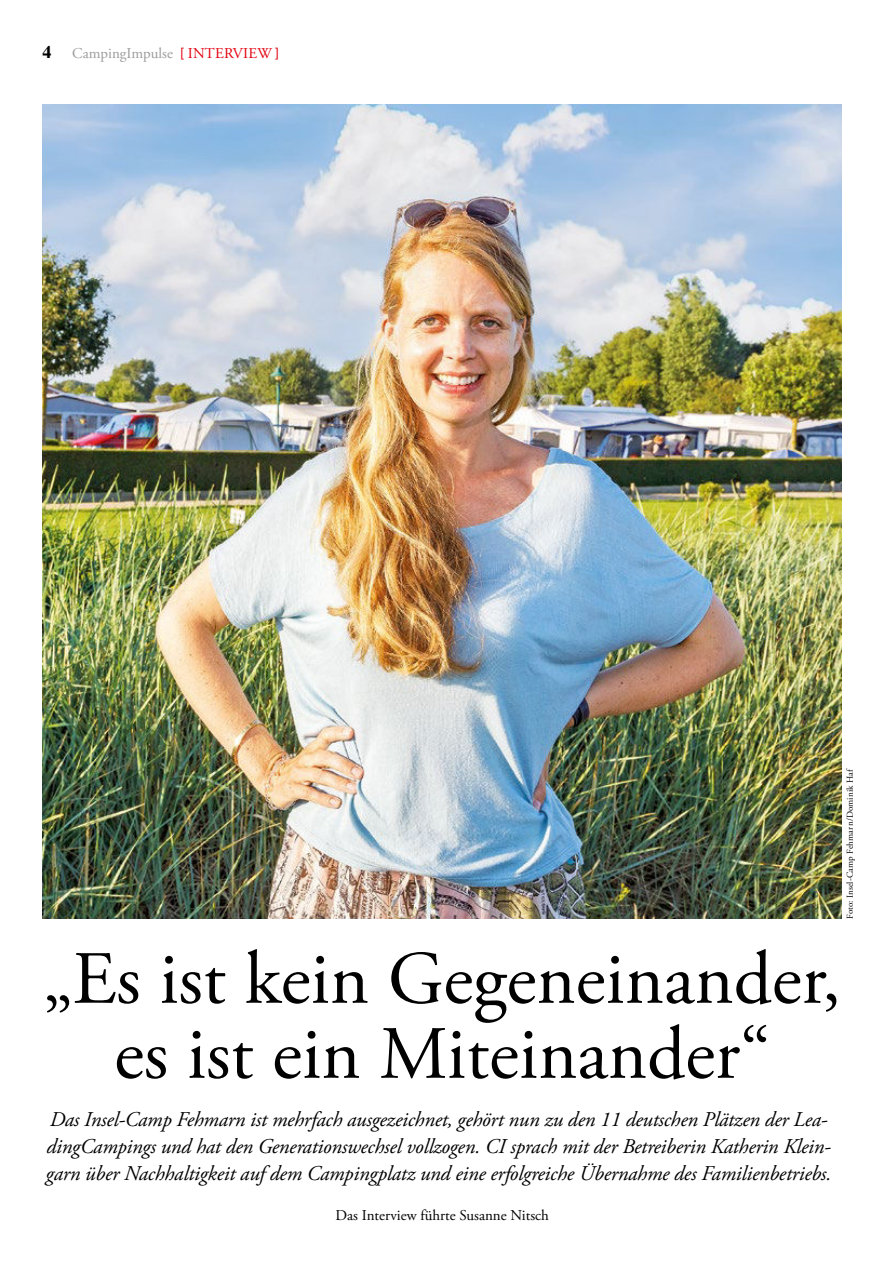
<style>
.page{position:relative;width:893px;height:1263px;background:#fff}
.page>*{position:absolute;margin:0;border:0;box-sizing:border-box;transform-origin:0 0}
.t1{font:75px/75px "Adobe Garamond Pro";color:#000;text-align:center}
.t2{font:italic 21px/27px "Adobe Garamond Pro";letter-spacing:-.01em;color:#000}
.t3{font:15px "Adobe Garamond Pro";color:#000}
.t4{font:15px "Adobe Garamond Pro";color:#9c9c9d}
.t5{font:9px "Adobe Garamond Pro";letter-spacing:.015em;color:#000}
.s1{font-family:"Times";font-weight:700;font-size:18px;color:#000}
.s2{font-family:"Helvetica Neue LT Std";font-size:12.75px;color:#e3000f}
.s3{color:#e3000f}
</style>
<div class="page">
<img style="left:43px;top:104px;width:799px;height:814px">
<p class="t4" style="left:43px;top:46px;width:238px"><span class="s1">4</span> CampingImpulse <span class="s2">[</span> <span class="s3">INTERVIEW</span> <span class="s2">]</span></p>
<p class="t5" style="left:845px;top:919px;width:152px;rotate:-90deg">Foto: Insel-Camp Fehmarn/Dominik Haf</p>
<h1 class="t1" style="left:44px;top:945px;width:798px">„Es ist kein Gegeneinander, es ist ein Miteinander“</h1>
<p class="t2" style="left:46px;top:1107px;width:787px">Das Insel-Camp Fehmarn ist mehrfach ausgezeichnet, gehört nun zu den 11 deutschen Plätzen der Lea&shy;dingCampings und hat den Generationswechsel vollzogen. CI sprach mit der Betreiberin Katherin Klein&shy;garn über Nachhaltigkeit auf dem Campingplatz und eine erfolgreiche Übernahme des Familienbetriebs.</p>
<p class="t3" style="left:336px;top:1208px;width:215px">Das Interview führte Susanne Nitsch</p>
</div>
